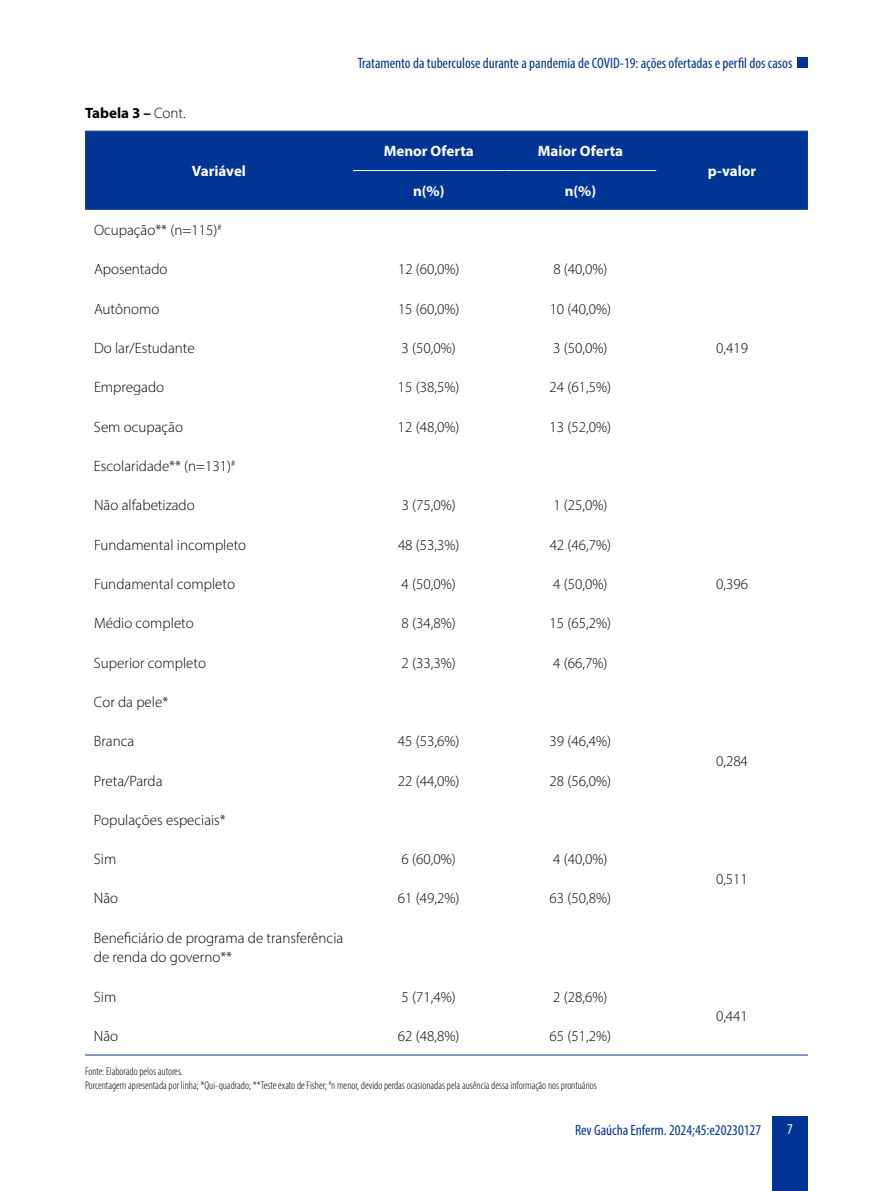
<style>
.page{position:relative;width:893px;height:1191px;background:#fff}
.page>*{position:absolute;margin:0;border:0;box-sizing:border-box;transform-origin:0 0}
.t1{font:300 15px/19.5px "Myriad Pro";color:#000}
.t2{font:condensed 15px "Myriad Pro";color:#003595}
.t3{font:700 15px "Myriad Pro";color:#fff}
.t4{font:700 15px "Myriad Pro";color:#000}
.t5{font:condensed 15px "Myriad Pro";color:#fff}
.t6{font:300 condensed 11.25px/13.5px "Myriad Pro";color:#000}
.s1{font-weight:300}
</style>
<div class="page">
<div style="left:772px;top:1116px;width:36px;height:75px;background:#003595"></div>
<div style="left:798px;top:57px;width:10px;height:11px;background:#003595"></div>
<div style="left:85px;top:132px;width:723px;height:78px;background:#003595"></div>
<hr style="left:85px;top:131px;width:268px;height:1px;background:#003595">
<hr style="left:353px;top:131px;width:152px;height:1px;background:#003595">
<hr style="left:505px;top:131px;width:151px;height:1px;background:#003595">
<hr style="left:656px;top:131px;width:152px;height:1px;background:#003595">
<hr style="left:656px;top:1054px;width:152px;height:1px;background:#003595">
<hr style="left:85px;top:1054px;width:268px;height:1px;background:#003595">
<hr style="left:353px;top:1054px;width:152px;height:1px;background:#003595">
<hr style="left:505px;top:1054px;width:151px;height:1px;background:#003595">
<hr style="left:353px;top:170px;width:152px;height:1px;background:#fff">
<hr style="left:505px;top:170px;width:151px;height:1px;background:#fff">
<p class="t4" style="left:85px;top:103px;width:102px">Tabela 3 – <span class="s1">Cont.</span></p>
<p class="t3" style="left:192px;top:161px;width:56px">Variável</p>
<p class="t2" style="left:358px;top:54px;width:436px">Tratamento da tuberculose durante a pandemia de COVID-19: ações ofertadas e perfil dos casos</p>
<p class="t3" style="left:384px;top:142px;width:92px">Menor Oferta</p>
<p class="t3" style="left:538px;top:142px;width:87px">Maior Oferta</p>
<p class="t3" style="left:413px;top:181px;width:33px">n(%)</p>
<p class="t3" style="left:565px;top:181px;width:33px">n(%)</p>
<p class="t3" style="left:708px;top:161px;width:50px">p-valor</p>
<p class="t1" style="left:94px;top:220px;width:129px">Ocupação** (n=115)<sup>#</sup></p>
<p class="t1" style="left:94px;top:259px;width:75px">Aposentado</p>
<p class="t1" style="left:398px;top:259px;width:63px">12 (60,0%)</p>
<p class="t1" style="left:553px;top:259px;width:56px">8 (40,0%)</p>
<p class="t1" style="left:94px;top:299px;width:67px">Autônomo</p>
<p class="t1" style="left:398px;top:299px;width:63px">15 (60,0%)</p>
<p class="t1" style="left:550px;top:299px;width:63px">10 (40,0%)</p>
<p class="t1" style="left:94px;top:338px;width:102px">Do lar/Estudante</p>
<p class="t1" style="left:402px;top:338px;width:56px">3 (50,0%)</p>
<p class="t1" style="left:553px;top:338px;width:56px">3 (50,0%)</p>
<p class="t1" style="left:94px;top:377px;width:72px">Empregado</p>
<p class="t1" style="left:398px;top:377px;width:63px">15 (38,5%)</p>
<p class="t1" style="left:550px;top:377px;width:63px">24 (61,5%)</p>
<p class="t1" style="left:94px;top:417px;width:91px">Sem ocupação</p>
<p class="t1" style="left:398px;top:417px;width:63px">12 (48,0%)</p>
<p class="t1" style="left:550px;top:417px;width:63px">13 (52,0%)</p>
<p class="t1" style="left:94px;top:456px;width:143px">Escolaridade** (n=131)<sup>#</sup></p>
<p class="t1" style="left:94px;top:495px;width:102px">Não alfabetizado</p>
<p class="t1" style="left:402px;top:495px;width:56px">3 (75,0%)</p>
<p class="t1" style="left:553px;top:495px;width:56px">1 (25,0%)</p>
<p class="t1" style="left:94px;top:534px;width:154px">Fundamental incompleto</p>
<p class="t1" style="left:398px;top:534px;width:63px">48 (53,3%)</p>
<p class="t1" style="left:550px;top:534px;width:63px">42 (46,7%)</p>
<p class="t1" style="left:94px;top:574px;width:143px">Fundamental completo</p>
<p class="t1" style="left:402px;top:574px;width:56px">4 (50,0%)</p>
<p class="t1" style="left:553px;top:574px;width:56px">4 (50,0%)</p>
<p class="t1" style="left:94px;top:613px;width:101px">Médio completo</p>
<p class="t1" style="left:402px;top:613px;width:56px">8 (34,8%)</p>
<p class="t1" style="left:550px;top:613px;width:63px">15 (65,2%)</p>
<p class="t1" style="left:94px;top:652px;width:114px">Superior completo</p>
<p class="t1" style="left:402px;top:652px;width:56px">2 (33,3%)</p>
<p class="t1" style="left:553px;top:652px;width:56px">4 (66,7%)</p>
<p class="t1" style="left:94px;top:692px;width:76px">Cor da pele*</p>
<p class="t1" style="left:94px;top:731px;width:42px">Branca</p>
<p class="t1" style="left:398px;top:731px;width:63px">45 (53,6%)</p>
<p class="t1" style="left:550px;top:731px;width:63px">39 (46,4%)</p>
<p class="t1" style="left:94px;top:770px;width:70px">Preta/Parda</p>
<p class="t1" style="left:398px;top:770px;width:63px">22 (44,0%)</p>
<p class="t1" style="left:550px;top:770px;width:63px">28 (56,0%)</p>
<p class="t1" style="left:94px;top:810px;width:133px">Populações especiais*</p>
<p class="t1" style="left:94px;top:849px;width:24px">Sim</p>
<p class="t1" style="left:402px;top:849px;width:56px">6 (60,0%)</p>
<p class="t1" style="left:553px;top:849px;width:56px">4 (40,0%)</p>
<p class="t1" style="left:94px;top:888px;width:26px">Não</p>
<p class="t1" style="left:398px;top:888px;width:63px">61 (49,2%)</p>
<p class="t1" style="left:550px;top:888px;width:63px">63 (50,8%)</p>
<p class="t1" style="left:94px;top:928px;width:251px">Beneficiário de programa de transferência de renda do governo**</p>
<p class="t1" style="left:94px;top:986px;width:24px">Sim</p>
<p class="t1" style="left:402px;top:986px;width:56px">5 (71,4%)</p>
<p class="t1" style="left:553px;top:986px;width:56px">2 (28,6%)</p>
<p class="t1" style="left:94px;top:1026px;width:26px">Não</p>
<p class="t1" style="left:398px;top:1026px;width:63px">62 (48,8%)</p>
<p class="t1" style="left:549px;top:1026px;width:63px">65 (51,2%)</p>
<p class="t6" style="left:85px;top:1064px;width:513px">Fonte: Elaborado pelos autores.<br>Porcentagem apresentada por linha; *Qui-quadrado; **Teste exato de Fisher; <sup>#</sup>n menor, devido perdas ocasionadas pela ausência dessa informação nos prontuários</p>
<p class="t1" style="left:716px;top:338px;width:33px">0,419</p>
<p class="t1" style="left:716px;top:574px;width:33px">0,396</p>
<p class="t1" style="left:716px;top:751px;width:33px">0,284</p>
<p class="t1" style="left:716px;top:869px;width:33px">0,511</p>
<p class="t1" style="left:716px;top:1006px;width:33px">0,441</p>
<p class="t2" style="left:575px;top:1121px;width:188px">Rev Gaúcha Enferm. 2024;45:e20230127</p>
<p class="t5" style="left:787px;top:1120px;width:7px">7</p>
</div>
